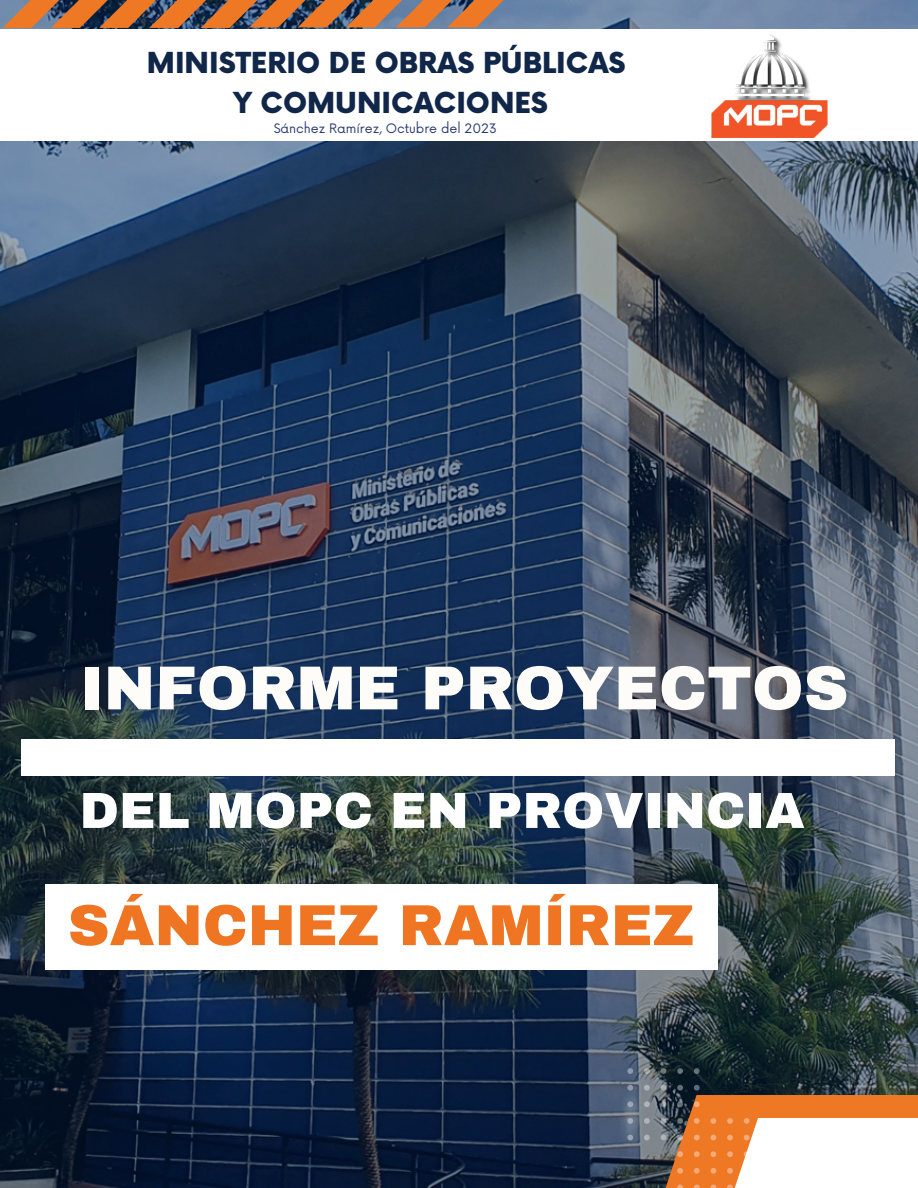
<style>
.page{position:relative;width:918px;height:1188px;background:#fff}
.page>*{position:absolute;margin:0;border:0;box-sizing:border-box;transform-origin:0 0}
.t1{font:900 62.1px "Archivo";color:#fefcf9}
.t2{font:900 57.9px "Archivo";color:#ef7523}
.t3{font:900 50.85px "Archivo";color:#fff}
.t4{font:900 28.2px/39.2px "Now";color:#112749;text-align:center}
.t5{font:12.75px "Now";color:#293a70}
</style>
<div class="page">
<img style="left:0;top:0;width:918px;height:1188px">
<div style="left:21px;top:739px;width:873px;height:37px;background:#fff"></div>
<div style="left:0;top:29px;width:918px;height:112px;background:#fff"></div>
<img style="left:711px;top:34px;width:116px;height:104px">
<div style="left:45px;top:884px;width:673px;height:85px;background:#fff"></div>
<svg style="left:3px;top:0;width:502px;height:28px;background:#a16948"></svg>
<svg style="left:651px;top:1095px;width:267px;height:93px;background:#c26d33"></svg>
<svg style="left:712px;top:1118px;width:206px;height:70px"></svg>
<svg style="left:744px;top:1185px;width:6px;height:3px"></svg>
<svg style="left:727px;top:1185px;width:6px;height:3px"></svg>
<svg style="left:711px;top:1185px;width:5px;height:3px"></svg>
<svg style="left:694px;top:1185px;width:6px;height:3px"></svg>
<svg style="left:677px;top:1185px;width:6px;height:3px"></svg>
<svg style="left:744px;top:1168px;width:6px;height:6px"></svg>
<svg style="left:727px;top:1168px;width:6px;height:6px"></svg>
<svg style="left:711px;top:1168px;width:5px;height:6px"></svg>
<svg style="left:694px;top:1168px;width:6px;height:6px"></svg>
<svg style="left:677px;top:1168px;width:6px;height:6px"></svg>
<svg style="left:744px;top:1151px;width:6px;height:6px"></svg>
<svg style="left:727px;top:1151px;width:6px;height:6px"></svg>
<svg style="left:711px;top:1151px;width:5px;height:6px"></svg>
<svg style="left:694px;top:1151px;width:6px;height:6px"></svg>
<svg style="left:677px;top:1151px;width:6px;height:6px"></svg>
<svg style="left:744px;top:1135px;width:6px;height:5px"></svg>
<svg style="left:727px;top:1135px;width:6px;height:5px"></svg>
<svg style="left:711px;top:1135px;width:5px;height:5px"></svg>
<svg style="left:694px;top:1135px;width:6px;height:5px"></svg>
<svg style="left:677px;top:1135px;width:6px;height:5px"></svg>
<svg style="left:661px;top:1135px;width:5px;height:5px"></svg>
<svg style="left:644px;top:1135px;width:6px;height:5px"></svg>
<svg style="left:627px;top:1135px;width:6px;height:5px"></svg>
<svg style="left:744px;top:1118px;width:6px;height:6px"></svg>
<svg style="left:727px;top:1118px;width:6px;height:6px"></svg>
<svg style="left:711px;top:1118px;width:5px;height:6px"></svg>
<svg style="left:694px;top:1118px;width:6px;height:6px"></svg>
<svg style="left:677px;top:1118px;width:6px;height:6px"></svg>
<svg style="left:661px;top:1118px;width:5px;height:6px"></svg>
<svg style="left:644px;top:1118px;width:6px;height:6px"></svg>
<svg style="left:627px;top:1118px;width:6px;height:6px"></svg>
<svg style="left:694px;top:1101px;width:6px;height:6px"></svg>
<svg style="left:677px;top:1101px;width:6px;height:6px"></svg>
<svg style="left:661px;top:1101px;width:5px;height:6px"></svg>
<svg style="left:644px;top:1101px;width:6px;height:6px"></svg>
<svg style="left:627px;top:1101px;width:6px;height:6px"></svg>
<svg style="left:694px;top:1085px;width:6px;height:6px"></svg>
<svg style="left:677px;top:1085px;width:6px;height:6px"></svg>
<svg style="left:661px;top:1085px;width:5px;height:6px"></svg>
<svg style="left:644px;top:1085px;width:6px;height:6px"></svg>
<svg style="left:627px;top:1085px;width:6px;height:6px"></svg>
<svg style="left:694px;top:1068px;width:6px;height:6px"></svg>
<svg style="left:677px;top:1068px;width:6px;height:6px"></svg>
<svg style="left:661px;top:1068px;width:5px;height:6px"></svg>
<svg style="left:644px;top:1068px;width:6px;height:6px"></svg>
<svg style="left:627px;top:1068px;width:6px;height:6px"></svg>
<p class="t4" style="left:147px;top:43px;width:480px">MINISTERIO DE OBRAS PÚBLICAS<br>Y COMUNICACIONES</p>
<p class="t5" style="left:274px;top:118px;width:225px">Sánchez Ramírez, Octubre del 2023</p>
<h1 class="t1" style="left:80px;top:650px;width:770px">INFORME PROYECTOS</h1>
<h3 class="t3" style="left:80px;top:779px;width:727px">DEL MOPC EN PROVINCIA</h3>
<h2 class="t2" style="left:68px;top:890px;width:628px">SÁNCHEZ RAMÍREZ</h2>
</div>
